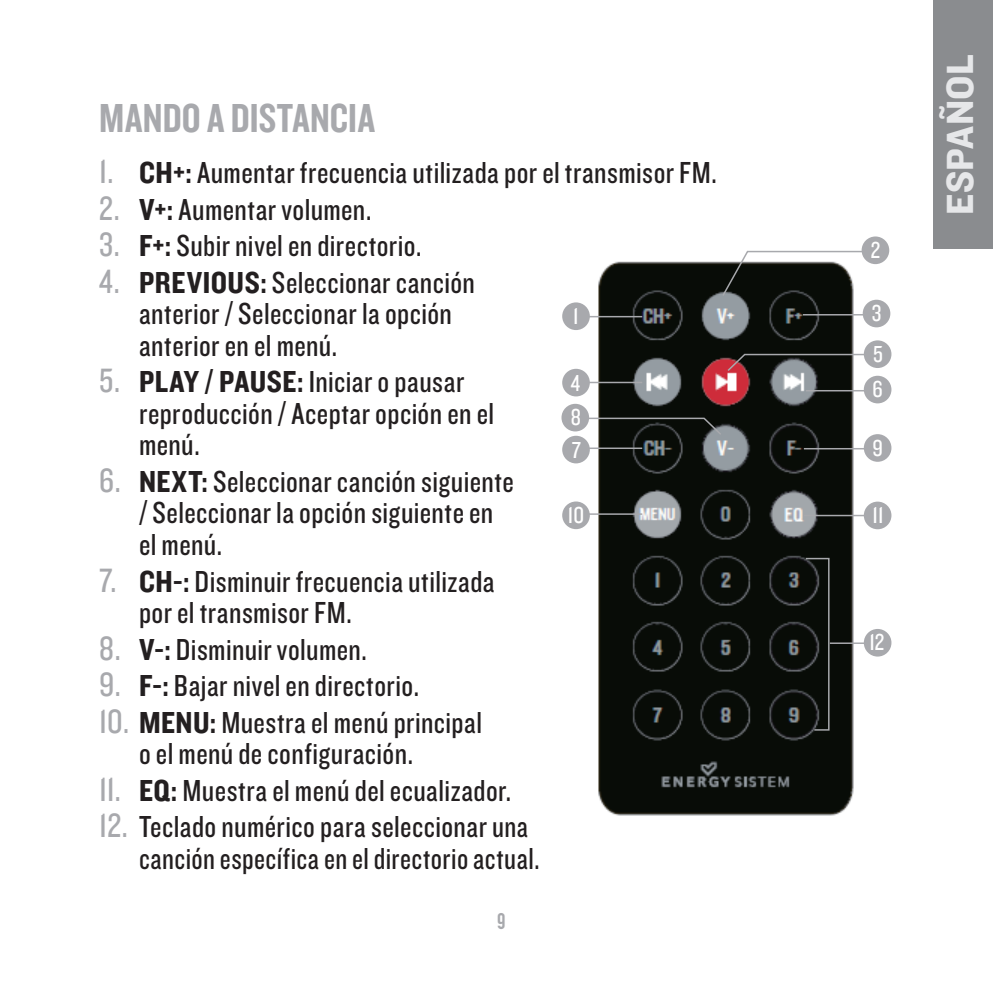
<style>
.page{position:relative;width:993px;height:993px;background:#fff}
.page>*{position:absolute;margin:0;border:0;box-sizing:border-box;transform-origin:0 0}
.t1{font:42px "Knockout HTF49 Liteweight";color:#a8a9ad}
.t2{font:39.2px "Knockout HTF51 Middleweight";color:#e6e7e9}
.t3{font:31.5px/31.5px "Knockout HTF29 Junior Liteweight";letter-spacing:.015em;color:#231f20}
.t4{font:24.15px "Knockout HTF29 Junior Liteweight";color:#fff}
.t5{font:22.4px "DIN Engschrift Alternate";color:#a8a9ad}
.s1{font-size:35px;color:#a8a9ad}
.s2{font-family:"Knockout HTF50 Welterweight"}
</style>
<div class="page">
<div style="left:932px;top:0;width:60px;height:249px;background:#8a8c8f"></div>
<img style="left:591px;top:261px;width:269px;height:555px">
<hr style="left:802px;top:314px;width:64px;height:1px;background:#a8a9ad">
<hr style="left:803px;top:448px;width:63px;height:1px;background:#a8a9ad">
<hr style="left:829px;top:642px;width:38px;height:1px;background:#a8a9ad">
<hr style="left:805px;top:390px;width:61px;height:1px;background:#a8a9ad">
<div style="left:863px;top:301px;width:25px;height:25px;background:#a8a9ad;border-radius:50%"></div>
<div style="left:862px;top:299px;width:28px;height:28px;border:2px solid #a8a9ad;border-radius:50%"></div>
<div style="left:864px;top:377px;width:25px;height:25px;background:#a8a9ad;border-radius:50%"></div>
<div style="left:863px;top:375px;width:28px;height:28px;border:2px solid #a8a9ad;border-radius:50%"></div>
<svg style="left:725px;top:353px;width:143px;height:19px;background:#4c4444"></svg>
<div style="left:864px;top:341px;width:25px;height:25px;background:#a8a9ad;border-radius:50%"></div>
<div style="left:863px;top:340px;width:28px;height:28px;border:2px solid #a8a9ad;border-radius:50%"></div>
<svg style="left:586px;top:417px;width:136px;height:19px;background:#303330"></svg>
<div style="left:562px;top:405px;width:25px;height:25px;background:#a8a9ad;border-radius:50%"></div>
<div style="left:561px;top:403px;width:28px;height:28px;border:2px solid #a8a9ad;border-radius:50%"></div>
<div style="left:864px;top:435px;width:25px;height:25px;background:#a8a9ad;border-radius:50%"></div>
<div style="left:863px;top:434px;width:28px;height:27px;border:2px solid #a8a9ad;border-radius:50%"></div>
<hr style="left:803px;top:514px;width:63px;height:2px;background:#a8a9ad">
<div style="left:864px;top:502px;width:25px;height:26px;background:#a8a9ad;border-radius:50%"></div>
<div style="left:863px;top:501px;width:28px;height:28px;border:2px solid #a8a9ad;border-radius:50%"></div>
<div style="left:864px;top:630px;width:25px;height:25px;background:#a8a9ad;border-radius:50%"></div>
<div style="left:863px;top:628px;width:28px;height:28px;border:2px solid #a8a9ad;border-radius:50%"></div>
<hr style="left:584px;top:316px;width:58px;height:1px;background:#a8a9ad">
<div style="left:563px;top:303px;width:25px;height:26px;background:#a8a9ad;border-radius:50%"></div>
<div style="left:562px;top:302px;width:27px;height:28px;border:2px solid #a8a9ad;border-radius:50%"></div>
<hr style="left:584px;top:381px;width:58px;height:2px;background:#a8a9ad">
<div style="left:563px;top:370px;width:25px;height:25px;background:#a8a9ad;border-radius:50%"></div>
<div style="left:562px;top:368px;width:27px;height:28px;border:2px solid #a8a9ad;border-radius:50%"></div>
<hr style="left:584px;top:447px;width:58px;height:2px;background:#a8a9ad">
<div style="left:563px;top:437px;width:25px;height:25px;background:#a8a9ad;border-radius:50%"></div>
<div style="left:562px;top:435px;width:27px;height:28px;border:2px solid #a8a9ad;border-radius:50%"></div>
<hr style="left:584px;top:513px;width:58px;height:1px;background:#a8a9ad">
<div style="left:563px;top:502px;width:25px;height:25px;background:#a8a9ad;border-radius:50%"></div>
<div style="left:562px;top:501px;width:27px;height:28px;border:2px solid #a8a9ad;border-radius:50%"></div>
<svg style="left:720px;top:250px;width:146px;height:47px"></svg>
<div style="left:862px;top:238px;width:25px;height:25px;background:#a8a9ad;border-radius:50%"></div>
<div style="left:861px;top:236px;width:27px;height:28px;border:2px solid #a8a9ad;border-radius:50%"></div>
<svg style="left:804px;top:557px;width:26px;height:174px;background:#191c19"></svg>
<h1 class="t1" style="left:99px;top:96px;width:277px">MANDO A DISTANCIA</h1>
<p class="t3" style="left:99px;top:158px;width:619px"><span class="s1">1.</span> <span class="s2">CH+:</span> Aumentar frecuencia utilizada por el transmisor FM.</p>
<p class="t3" style="left:99px;top:194px;width:274px"><span class="s1">2.</span> <span class="s2">V+:</span> Aumentar volumen.</p>
<p class="t3" style="left:99px;top:231px;width:324px"><span class="s1">3.</span> <span class="s2">F+:</span> Subir nivel en directorio.</p>
<p class="t3" style="left:139px;top:267px;width:337px;text-indent:-40px"><span class="s1">4.</span> <span class="s2">PREVIOUS:</span> Seleccionar canción anterior / Seleccionar la opción anterior en el menú.</p>
<p class="t3" style="left:139px;top:367px;width:356px;text-indent:-40px"><span class="s1">5.</span> <span class="s2">PLAY / PAUSE:</span> Iniciar o pausar reproducción / Aceptar opción en el menú.</p>
<p class="t3" style="left:139px;top:466px;width:376px;text-indent:-40px"><span class="s1">6.</span> <span class="s2">NEXT:</span> Seleccionar canción siguiente / Seleccionar la opción siguiente en el menú.</p>
<p class="t3" style="left:139px;top:566px;width:357px;text-indent:-40px"><span class="s1">7.</span> <span class="s2">CH-:</span> Disminuir frecuencia utilizada por el transmisor FM.</p>
<p class="t3" style="left:99px;top:634px;width:269px"><span class="s1">8.</span> <span class="s2">V-:</span> Disminuir volumen.</p>
<p class="t3" style="left:99px;top:670px;width:321px"><span class="s1">9.</span> <span class="s2">F-:</span> Bajar nivel en directorio.</p>
<p class="t3" style="left:139px;top:707px;width:344px;text-indent:-40px"><span class="s1">10.</span> <span class="s2">MENU:</span> Muestra el menú principal o el menú de configuración.</p>
<p class="t3" style="left:99px;top:775px;width:413px"><span class="s1">11.</span> <span class="s2">EQ:</span> Muestra el menú del ecualizador.</p>
<p class="t3" style="left:139px;top:811px;width:402px;text-indent:-40px"><span class="s1">12.</span> Teclado numérico para seleccionar una canción específica en el directorio actual.</p>
<p class="t4" style="left:573px;top:303px;width:7px">1</p>
<p class="t4" style="left:570px;top:370px;width:11px">4</p>
<p class="t4" style="left:570px;top:404px;width:12px">8</p>
<p class="t4" style="left:571px;top:437px;width:10px">7</p>
<p class="t4" style="left:567px;top:502px;width:18px">10</p>
<p class="t5" style="left:497px;top:907px;width:10px">9</p>
<p class="t4" style="left:870px;top:237px;width:11px">2</p>
<p class="t4" style="left:871px;top:301px;width:11px">3</p>
<p class="t4" style="left:873px;top:341px;width:11px">5</p>
<p class="t4" style="left:872px;top:376px;width:12px">6</p>
<p class="t4" style="left:872px;top:435px;width:12px">9</p>
<p class="t4" style="left:872px;top:502px;width:12px">11</p>
<p class="t4" style="left:869px;top:629px;width:16px">12</p>
<p class="t2" style="left:938px;top:215px;width:161px;rotate:-90deg">ESPAÑOL</p>
</div>
